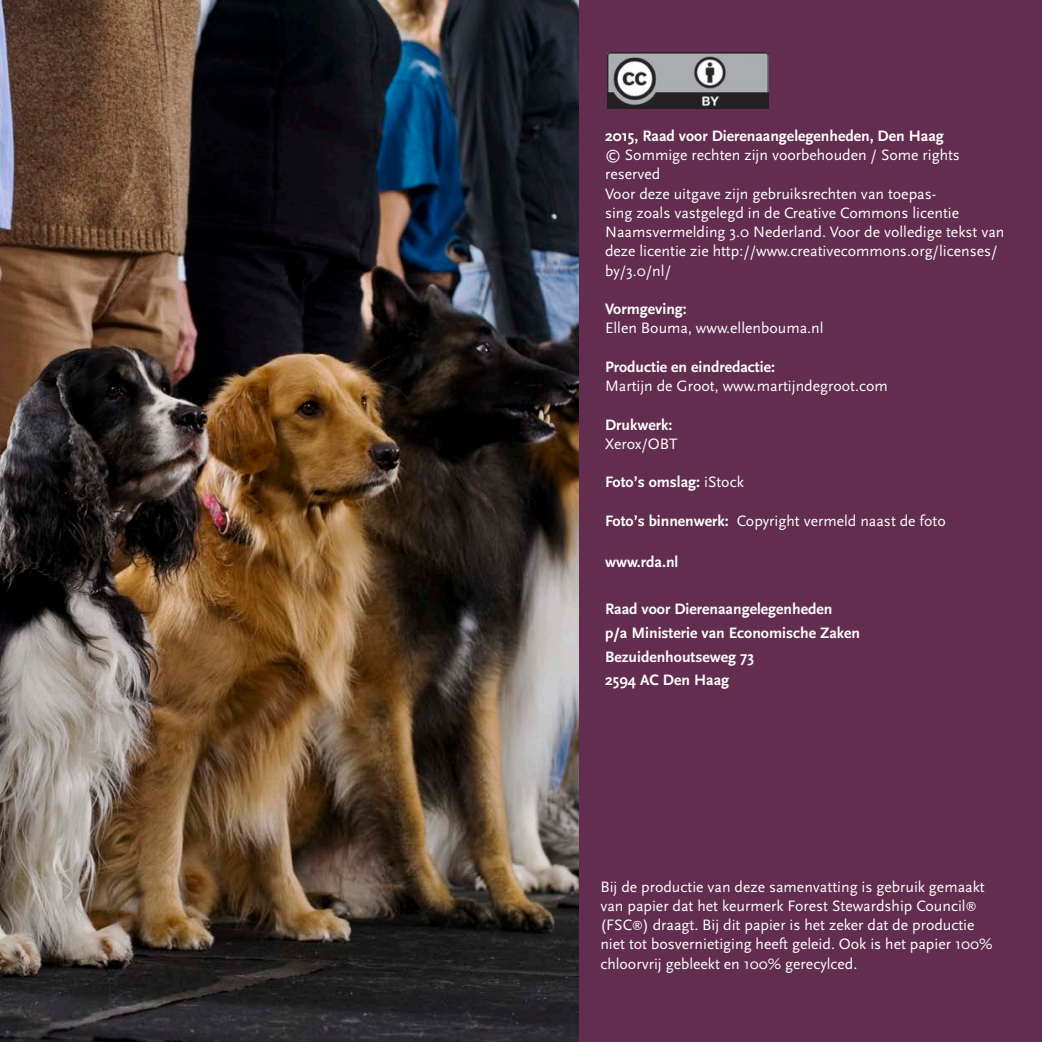
<style>
.page{position:relative;width:1042px;height:1042px;background:#fff}
.page>*{position:absolute;margin:0;border:0;box-sizing:border-box;transform-origin:0 0}
.colofon{font:15.75px/19.2px "Scala Sans";color:#fff}
.Platte_tekst{font:700 15.75px "Scala Sans";color:#fff}
.colofon-2{font:700 15.75px "Scala Sans";color:#fff}
.s1{font-weight:700}
.s2{font-weight:400}
.s3{font-size:11.03px}
</style>
<div class="page">
<div style="left:536px;top:0;width:506px;height:1042px;background:#622d4f"></div>
<img style="left:0;top:0;width:579px;height:1042px">
<img style="left:607px;top:52px;width:161px;height:57px">
<p class="colofon-2" style="left:605px;top:127px;width:340px">2015, Raad voor Dierenaangelegenheden, Den Haag</p>
<p class="colofon" style="left:605px;top:146px;width:356px">© Sommige rechten zijn voorbehouden / Some rights reserved</p>
<p class="colofon" style="left:605px;top:184px;width:401px">Voor deze uitgave zijn gebruiksrechten van toepas-<br>sing zoals vastgelegd in de Creative Commons licentie Naamsvermelding 3.0 Nederland. Voor de volledige tekst van deze licentie zie http://www.creativecommons.org/licenses/ by/3.0/nl/</p>
<p class="colofon" style="left:605px;top:300px;width:220px"><span class="s1">Vormgeving:<br></span>Ellen Bouma, www.ellenbouma.nl</p>
<p class="colofon" style="left:605px;top:357px;width:284px"><span class="s1">Productie en eindredactie:<br></span>Martijn de Groot, www.martijndegroot.com</p>
<p class="colofon-2" style="left:605px;top:416px;width:69px">Drukwerk:</p>
<p class="colofon" style="left:605px;top:434px;width:74px">Xerox/OBT</p>
<p class="colofon-2" style="left:605px;top:474px;width:140px">Foto’s omslag: <span class="s2">iStock</span></p>
<p class="colofon" style="left:605px;top:511px;width:342px"><span class="s1">Foto’s binnenwerk:</span> Copyright vermeld naast de foto</p>
<p class="Platte_tekst" style="left:605px;top:553px;width:75px">www.rda.nl</p>
<p class="Platte_tekst" style="left:605px;top:601px;width:229px">Raad voor Dierenaangelegenheden</p>
<p class="Platte_tekst" style="left:605px;top:624px;width:257px">p/a Ministerie van Economische Zaken</p>
<p class="Platte_tekst" style="left:605px;top:648px;width:151px">Bezuidenhoutseweg 73</p>
<p class="Platte_tekst" style="left:605px;top:671px;width:126px">2594 AC Den Haag</p>
<p class="colofon" style="left:600px;top:877px;width:394px">Bij de productie van deze samenvatting is gebruik gemaakt van papier dat het keurmerk Forest Stewardship Council<span class="s3">® </span>(FSC<sup>®</sup>) draagt. Bij dit papier is het zeker dat de productie niet tot bosvernietiging heeft geleid. Ook is het papier 100% chloorvrij gebleekt en 100% gerecylced.</p>
</div>
